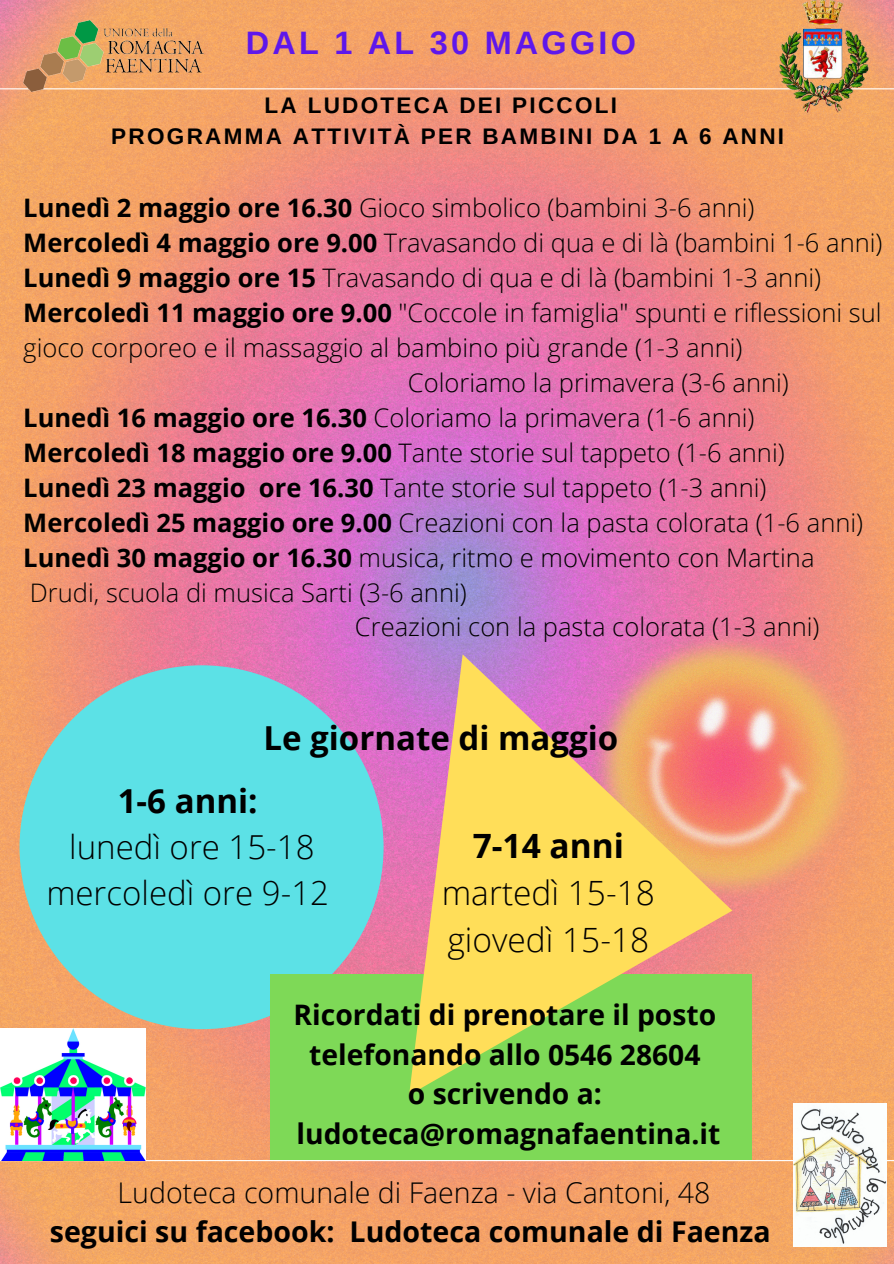
<style>
.page{position:relative;width:894px;height:1264px;background:#fff}
.page>*{position:absolute;margin:0;border:0;box-sizing:border-box;transform-origin:0 0}
.t1{font:300 33.45px "Open Sans";color:#000}
.t2{font:700 33.45px "Open Sans";color:#000}
.t3{font:300 33px "Open Sans";color:#000}
.t4{font:700 33px "Open Sans";color:#000}
.t5{font:700 32.4px "Arimo";letter-spacing:.1em;color:#5e17eb}
.t6{font:700 28.5px "Open Sans";color:#000}
.t7{font:300 28.5px "Open Sans";color:#000}
.t8{font:700 28.2px "Open Sans";color:#000}
.t9{font:300 25.5px/35px "Open Sans";color:#000}
.t10{font:700 22.5px "Arimo";letter-spacing:.1em;color:#000}
.s1{font-weight:700}
</style>
<div class="page">
<img style="left:0;top:0;width:893px;height:1263px">
<img style="left:583px;top:625px;width:284px;height:284px">
<hr style="left:0;top:1159px;width:893px;height:2px;background:#fff">
<hr style="left:0;top:88px;width:893px;height:1px;background:#fff">
<img style="left:793px;top:1103px;width:93px;height:143px">
<img style="left:23px;top:20px;width:180px;height:71px">
<img style="left:779px;top:0;width:89px;height:113px">
<img style="left:0;top:1028px;width:145px;height:132px">
<div style="left:20px;top:665px;width:363px;height:364px;background:#5ce1e6;border-radius:50%"></div>
<div style="left:270px;top:974px;width:481px;height:185px;background:#7ed957"></div>
<svg style="left:409px;top:654px;width:349px;height:476px"></svg>
<p class="t5" style="left:246px;top:25px;width:392px">DAL 1 AL 30 MAGGIO</p>
<p class="t10" style="left:264px;top:92px;width:354px">LA LUDOTECA DEI PICCOLI</p>
<p class="t10" style="left:111px;top:124px;width:674px">PROGRAMMA ATTIVITÀ PER BAMBINI DA 1 A 6 ANNI</p>
<p class="t9" style="left:23px;top:190px;width:732px"><span class="s1">Lunedì 2 maggio ore 16.30</span> Gioco simbolico (bambini 3-6 anni)</p>
<p class="t9" style="left:23px;top:225px;width:860px"><span class="s1">Mercoledì 4 maggio ore 9.00</span> Travasando di qua e di là (bambini 1-6 anni)</p>
<p class="t9" style="left:23px;top:260px;width:799px"><span class="s1">Lunedì 9 maggio ore 15</span> Travasando di qua e di là (bambini 1-3 anni)</p>
<p class="t9" style="left:23px;top:295px;width:859px"><span class="s1">Mercoledì 11 maggio ore 9.00</span> "Coccole in famiglia" spunti e riflessioni sul gioco corporeo e il massaggio al bambino più grande (1-3 anni)</p>
<p class="t9" style="left:408px;top:364px;width:382px">Coloriamo la primavera (3-6 anni)</p>
<p class="t9" style="left:23px;top:399px;width:732px"><span class="s1">Lunedì 16 maggio ore 16.30</span> Coloriamo la primavera (1-6 anni)</p>
<p class="t9" style="left:23px;top:434px;width:762px"><span class="s1">Mercoledì 18 maggio ore 9.00</span> Tante storie sul tappeto (1-6 anni)</p>
<p class="t9" style="left:23px;top:469px;width:744px"><span class="s1">Lunedì 23 maggio ore 16.30</span> Tante storie sul tappeto (1-3 anni)</p>
<p class="t9" style="left:23px;top:504px;width:841px"><span class="s1">Mercoledì 25 maggio ore 9.00</span> Creazioni con la pasta colorata (1-6 anni)</p>
<p class="t9" style="left:23px;top:539px;width:792px"><span class="s1">Lunedì 30 maggio or 16.30</span> musica, ritmo e movimento con Martina</p>
<p class="t9" style="left:30px;top:574px;width:438px">Drudi, scuola di musica Sarti (3-6 anni)</p>
<p class="t9" style="left:355px;top:609px;width:466px">Creazioni con la pasta colorata (1-3 anni)</p>
<p class="t4" style="left:263px;top:715px;width:356px">Le giornate di maggio</p>
<p class="t4" style="left:118px;top:777px;width:141px">1-6 anni:</p>
<p class="t3" style="left:69px;top:824px;width:247px">lunedì ore 15-18</p>
<p class="t3" style="left:46px;top:870px;width:284px">mercoledì ore 9-12</p>
<p class="t2" style="left:472px;top:822px;width:153px">7-14 anni</p>
<p class="t1" style="left:441px;top:869px;width:215px">martedì 15-18</p>
<p class="t1" style="left:447px;top:915px;width:203px">giovedì 15-18</p>
<p class="t8" style="left:293px;top:995px;width:424px">Ricordati di prenotare il posto</p>
<p class="t8" style="left:309px;top:1034px;width:392px">telefonando allo 0546 28604</p>
<p class="t8" style="left:408px;top:1074px;width:195px">o scrivendo a:</p>
<p class="t8" style="left:296px;top:1113px;width:425px">ludoteca@romagnafaentina.it</p>
<p class="t7" style="left:117px;top:1172px;width:594px">Ludoteca comunale di Faenza - via Cantoni, 48</p>
<p class="t6" style="left:50px;top:1211px;width:722px">seguici su facebook: Ludoteca comunale di Faenza</p>
</div>
